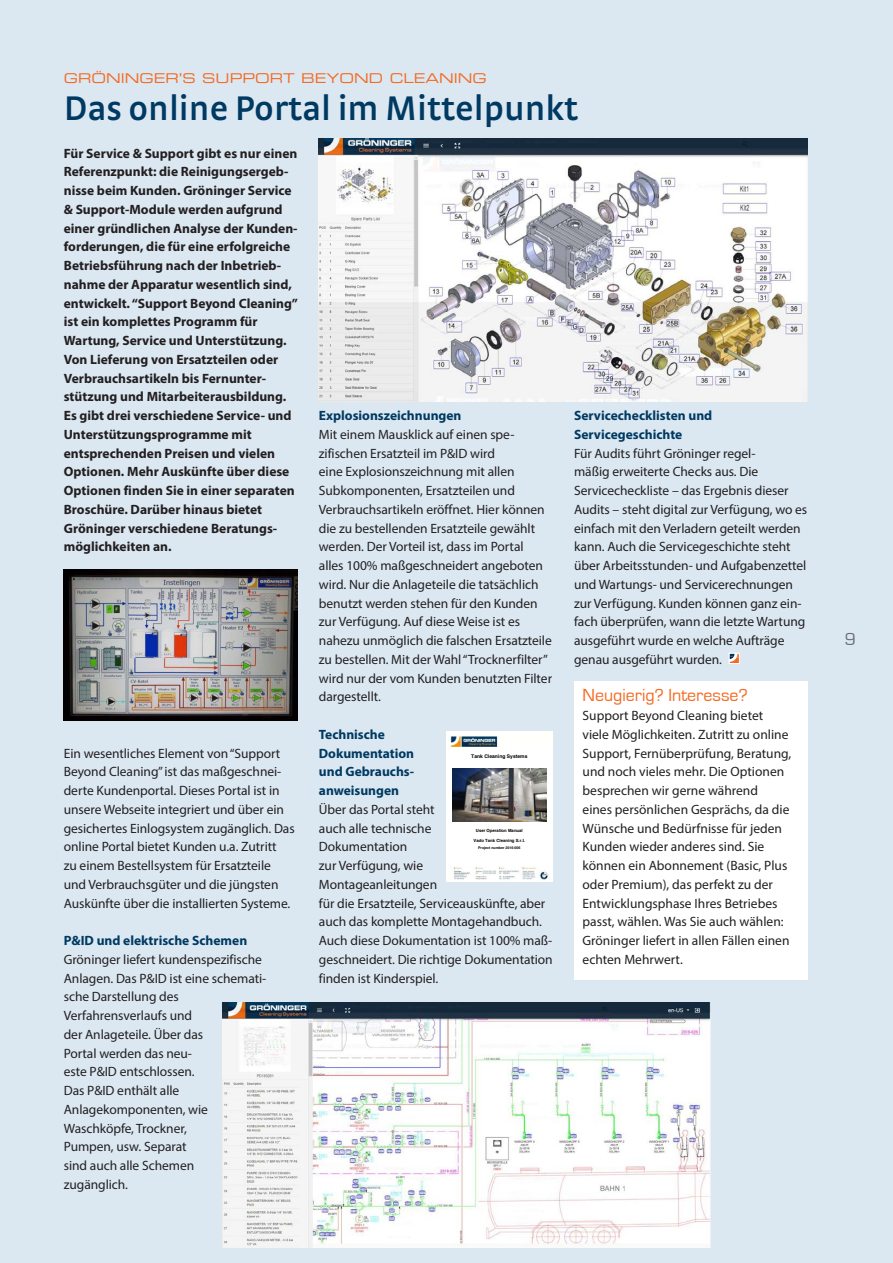
<style>
.page{position:relative;width:893px;height:1263px;background:#dbe8f2}
.page>*{position:absolute;margin:0;border:0;box-sizing:border-box;transform-origin:0 0}
.nieuw_-_kop_blauw{font:600 36px "Strada OT";color:#003961}
.intro{font:18px "Eurostile";color:#f36a21}
.t1{font:18px "Eurostile";color:#6c6d70}
.brood{font:13.5px/18.8px "Myriad Pro";letter-spacing:-.005em;color:#231f20}
.intro-2{font:700 13.5px/18.8px "Myriad Pro";color:#231f20}
.tussenkop{font:700 13.5px/18.8px "Myriad Pro";color:#003961}
.nieuw_-_kop_kapitale{font:13.5px "Eurostile LT Std Ex 2";color:#f36a21}
.t2{font:700 4.95px "Helvetica";color:#000}
.t3{font:700 4.35px "Helvetica";color:#000}
.t4{font:700 3.6px "Helvetica";color:#000}
</style>
<div class="page">
<div style="left:574px;top:681px;width:234px;height:37px;background:#fff"></div>
<div style="left:574px;top:701px;width:234px;height:279px;background:#fff"></div>
<svg style="left:728px;top:652px;width:12px;height:12px"></svg>
<img style="left:64px;top:570px;width:234px;height:150px">
<div style="left:446px;top:731px;width:107px;height:150px;background:#fff"></div>
<img style="left:450px;top:736px;width:48px;height:10px">
<img style="left:454px;top:866px;width:96px;height:14px">
<img style="left:453px;top:769px;width:94px;height:52px">
<img style="left:319px;top:139px;width:489px;height:262px">
<img style="left:222px;top:1002px;width:488px;height:245px">
<p class="nieuw_-_kop_kapitale" style="left:64px;top:68px;width:424px">GRÖNINGER’S SUPPORT BEYOND CLEANING</p>
<p class="nieuw_-_kop_blauw" style="left:64px;top:87px;width:516px">Das online Portal im Mittelpunkt</p>
<p class="intro-2" style="left:64px;top:143px;width:236px">Für Service &amp; Support gibt es nur einen Referenzpunkt: die Reinigungsergeb&shy;nisse beim Kunden. Gröninger Service &amp; Support-Module werden aufgrund einer gründlichen Analyse der Kunden&shy;forderungen, die für eine erfolgreiche Betriebsführung nach der Inbetrieb&shy;nahme der Apparatur wesentlich sind, entwickelt. “Support Beyond Cleaning” ist ein komplettes Programm für Wartung, Service und Unterstützung.<br>Von Lieferung von Ersatzteilen oder Verbrauchsartikeln bis Fernunter&shy;stützung und Mitarbeiterausbildung.<br>Es gibt drei verschiedene Service- und Unterstützungsprogramme mit entsprechenden Preisen und vielen Optionen. Mehr Auskünfte über diese Optionen finden Sie in einer separaten Broschüre. Darüber hinaus bietet Gröninger verschiedene Beratungs&shy;möglichkeiten an.</p>
<p class="tussenkop" style="left:319px;top:406px;width:144px">Explosionszeichnungen</p>
<p class="brood" style="left:319px;top:425px;width:235px">Mit einem Mausklick auf einen spe&shy;zifischen Ersatzteil im P&amp;ID wird<br>eine Explosionszeichnung mit allen Subkomponenten, Ersatzteilen und Verbrauchsartikeln eröffnet. Hier können die zu bestellenden Ersatzteile gewählt werden. Der Vorteil ist, dass im Portal<br>alles 100% maßgeschneidert angeboten wird. Nur die Anlageteile die tatsächlich benutzt werden stehen für den Kunden zur Verfügung. Auf diese Weise ist es nahezu unmöglich die falschen Ersatzteile zu bestellen. Mit der Wahl “Trocknerfilter” wird nur der vom Kunden benutzten Filter dargestellt.</p>
<p class="tussenkop" style="left:319px;top:724px;width:97px">Technische<br>Dokumentation und Gebrauchs&shy;anweisungen</p>
<p class="brood" style="left:319px;top:800px;width:235px">Über das Portal steht<br>auch alle technische<br>Dokumentation<br>zur Verfügung, wie<br>Montageanleitungen<br>für die Ersatzteile, Serviceauskünfte, aber auch das komplette Montagehandbuch.<br>Auch diese Dokumentation ist 100% maß&shy;geschneidert. Die richtige Dokumentation finden ist Kinderspiel.</p>
<p class="tussenkop" style="left:574px;top:406px;width:140px">Servicechecklisten und<br>Servicegeschichte</p>
<p class="brood" style="left:574px;top:443px;width:235px">Für Audits führt Gröninger regel-<br>mäßig erweiterte Checks aus. Die Servicecheckliste – das Ergebnis dieser Audits – steht digital zur Verfügung, wo es einfach mit den Verladern geteilt werden kann. Auch die Servicegeschichte steht über Arbeitsstunden- und Aufgabenzettel und Wartungs- und Servicerechnungen zur Verfügung. Kunden können ganz ein&shy;fach überprüfen, wann die letzte Wartung ausgeführt wurde en welche Aufträge genau ausgeführt wurden.</p>
<p class="intro" style="left:583px;top:686px;width:167px">Neugierig? Interesse?</p>
<p class="brood" style="left:583px;top:706px;width:210px">Support Beyond Cleaning bietet viele Möglichkeiten. Zutritt zu online Support, Fernüberprüfung, Beratung, und noch vieles mehr. Die Optionen besprechen wir gerne während<br>eines persönlichen Gesprächs, da die Wünsche und Bedürfnisse für jeden Kunden wieder anderes sind. Sie können ein Abonnement (Basic, Plus oder Premium), das perfekt zu der Entwicklungsphase Ihres Betriebes passt, wählen. Was Sie auch wählen:<br>Gröninger liefert in allen Fällen einen echten Mehrwert.</p>
<p class="brood" style="left:64px;top:743px;width:232px">Ein wesentliches Element von “Support Beyond Cleaning” ist das maßgeschnei&shy;derte Kundenportal. Dieses Portal ist in unsere Webseite integriert und über ein gesichertes Einlogsystem zugänglich. Das online Portal bietet Kunden u.a. Zutritt<br>zu einem Bestellsystem für Ersatzteile und Verbrauchsgüter und die jüngsten Auskünfte über die installierten Systeme.</p>
<p class="tussenkop" style="left:64px;top:931px;width:185px">P&amp;ID und elektrische Schemen</p>
<p class="brood" style="left:64px;top:950px;width:204px">Gröninger liefert kundenspezifische<br>Anlagen. Das P&amp;ID ist eine schemati&shy;sche Darstellung des<br>Verfahrensverlaufs und<br>der Anlageteile. Über das<br>Portal werden das neu-<br>este P&amp;ID entschlossen.<br>Das P&amp;ID enthält alle<br>Anlagekomponenten, wie<br>Waschköpfe, Trockner,<br>Pumpen, usw. Separat<br>sind auch alle Schemen<br>zugänglich.</p>
<p class="t2" style="left:471px;top:752px;width:58px">Tank Cleaning Systems</p>
<p class="t3" style="left:476px;top:827px;width:48px">User Operation Manual</p>
<p class="t3" style="left:474px;top:837px;width:53px">Vado Tank Cleaning S.r.I.</p>
<p class="t4" style="left:478px;top:844px;width:44px">Project number 2016-006</p>
<h2 class="t1" style="left:845px;top:629px;width:13px">9</h2>
</div>
